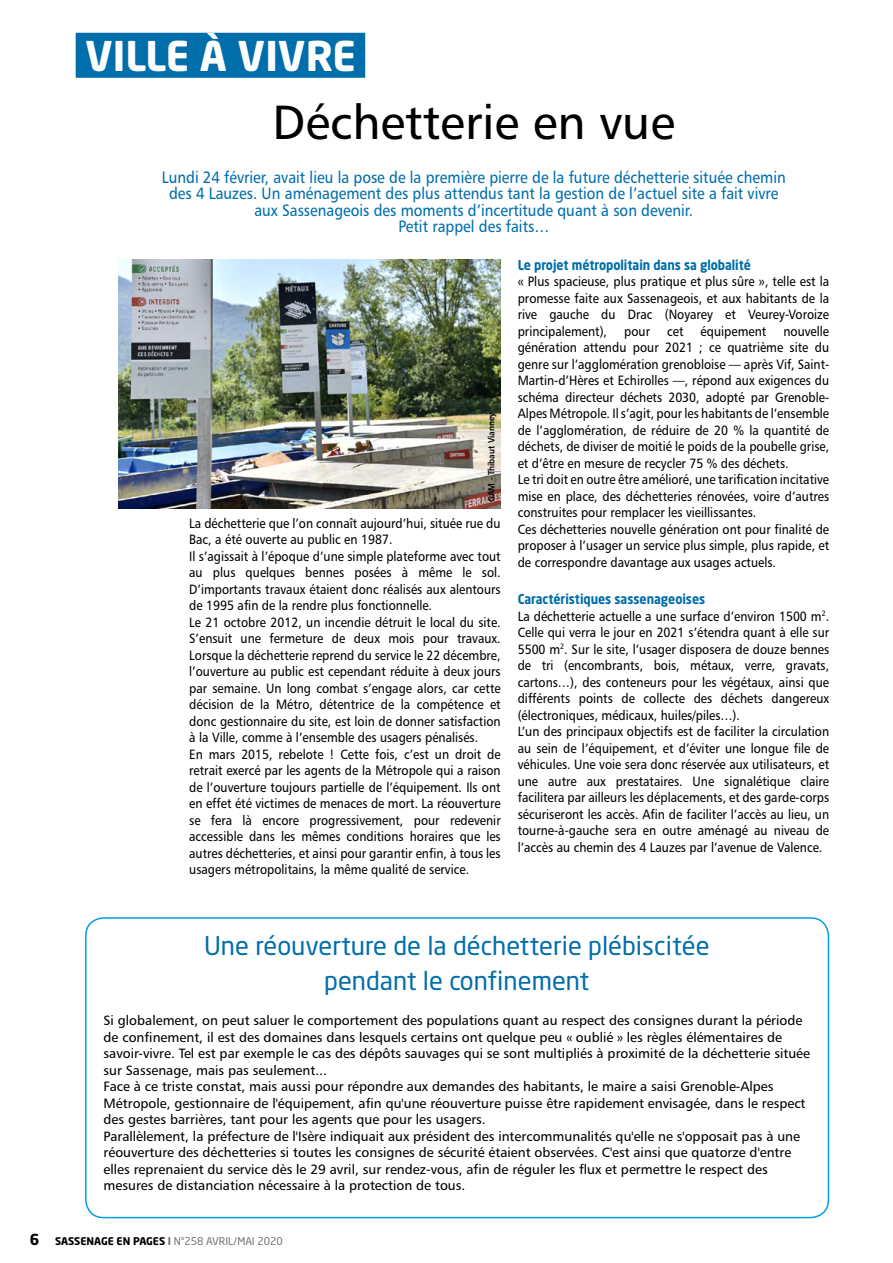
<style>
.page{position:relative;width:893px;height:1263px;background:#fff}
.page>*{position:absolute;margin:0;border:0;box-sizing:border-box;transform-origin:0 0}
.t1{font:48px "Humanist 777 BT Roman B";color:#000}
.t2{font:700 40.5px "Neo Sans Std";color:#fff}
.t3{font:25.5px/34.5px "Neo Sans Std";color:#006eab;text-align:center}
.t4{font:16.5px/16.5px "Humanist 777 BT Roman B";color:#006eab;text-align:center;scale:.9 1}
.t5{font:700 15px "Neo Sans Std";color:#000}
.t6{font:13.5px/16.5px "Humanist 777 BT Roman B";color:#000;scale:.9 1}
.t7{font:13.5px/16.5px "Humanist 777 BT Roman B";color:#000}
.t8{font:700 13.5px "Neo Sans Std";color:#006eab;scale:.9 1}
.t9{font:10.5px "Neo Sans Std";color:#706f75}
.t10{font:9px "Humanist 777 BT Bold B";color:#000;scale:.9 1}
.s1{font-weight:700;color:#000}
.s2{font-weight:700}
</style>
<div class="page">
<div style="left:85px;top:917px;width:744px;height:301px;border:2px solid #009fe3;border-radius:18px"></div>
<div style="left:76px;top:33px;width:289px;height:45px;background:#006eab"></div>
<img style="left:118px;top:259px;width:383px;height:249px">
<h2 class="t2" style="left:85px;top:30px;width:272px">VILLE À VIVRE</h2>
<h1 class="t1" style="left:272px;top:92px;width:404px">Déchetterie en vue</h1>
<p class="t4" style="left:162px;top:168px;width:695px">Lundi 24 février, avait lieu la pose de la première pierre de la future déchetterie située chemin des 4 Lauzes. Un aménagement des plus attendus tant la gestion de l’actuel site a fait vivre aux Sassenageois des moments d’incertitude quant à son devenir.<br>Petit rappel des faits…</p>
<p class="t10" style="left:485px;top:502px;width:101px;rotate:-90deg">GAM - Thibaut Vianney</p>
<p class="t6" style="left:189px;top:514px;width:348px">La déchetterie que l’on connaît aujourd’hui, située rue du Bac, a été ouverte au public en 1987.<br>Il s’agissait à l’époque d’une simple plateforme avec tout au plus quelques bennes posées à même le sol.<br>D’importants travaux étaient donc réalisés aux alentours de 1995 afin de la rendre plus fonctionnelle.<br>Le 21 octobre 2012, un incendie détruit le local du site.<br>S’ensuit une fermeture de deux mois pour travaux.<br>Lorsque la déchetterie reprend du service le 22 décembre, l’ouverture au public est cependant réduite à deux jours par semaine. Un long combat s’engage alors, car cette décision de la Métro, détentrice de la compétence et donc gestionnaire du site, est loin de donner satisfaction à la Ville, comme à l’ensemble des usagers pénalisés.<br>En mars 2015, rebelote ! Cette fois, c’est un droit de retrait exercé par les agents de la Métropole qui a raison de l’ouverture toujours partielle de l’équipement. Ils ont en effet été victimes de menaces de mort. La réouverture se fera là encore progressivement, pour redevenir accessible dans les mêmes conditions horaires que les autres déchetteries, et ainsi pour garantir enfin, à tous les usagers métropolitains, la même qualité de service.</p>
<p class="t8" style="left:518px;top:256px;width:261px">Le projet métropolitain dans sa globalité</p>
<p class="t6" style="left:518px;top:273px;width:348px;text-align:justify">« Plus spacieuse, plus pratique et plus sûre », telle est la promesse faite aux Sassenageois, et aux habitants de la rive gauche du Drac (Noyarey et Veurey-Voroize principalement),</p>
<p class="t6" style="left:518px;top:322px;width:348px;text-indent:266px">nouvelle génération attendu pour 2021 ; ce quatrième site du genre sur l’agglomération grenobloise — après Vif, Saint-Martin-d’Hères et Echirolles —, répond aux exigences du schéma directeur déchets 2030, adopté par Grenoble-Alpes Métropole. Il s’agit, pour les habitants de l’ensemble de l’agglomération, de réduire de 20 % la quantité de déchets, de diviser de moitié le poids de la poubelle grise, et d’être en mesure de recycler 75 % des déchets.<br>Le tri doit en outre être amélioré, une tarification incitative mise en place, des déchetteries rénovées, voire d’autres construites pour remplacer les vieillissantes.<br>Ces déchetteries nouvelle génération ont pour finalité de proposer à l’usager un service plus simple, plus rapide, et de correspondre davantage aux usages actuels.</p>
<p class="t8" style="left:518px;top:590px;width:210px">Caractéristiques sassenageoises</p>
<p class="t6" style="left:518px;top:607px;width:348px">La déchetterie actuelle a une surface d’environ 1500 m<sup>2</sup>.<br>Celle qui verra le jour en 2021 s’étendra quant à elle sur 5500 m<sup>2</sup>. Sur le site, l’usager disposera de douze bennes de tri (encombrants, bois, métaux, verre, gravats, cartons…), des conteneurs pour les végétaux, ainsi que différents points de collecte des déchets dangereux (électroniques, médicaux, huiles/piles…).<br>L’un des principaux objectifs est de faciliter la circulation au sein de l’équipement, et d’éviter une longue file de véhicules. Une voie sera donc réservée aux utilisateurs, et une autre aux prestataires. Une signalétique claire facilitera par ailleurs les déplacements, et des garde-corps sécuriseront les accès. Afin de faciliter l’accès au lieu, un tourne-à-gauche sera en outre aménagé au niveau de l’accès au chemin des 4 Lauzes par l’avenue de Valence.</p>
<p class="t6" style="left:624px;top:322px;width:30px">pour</p>
<p class="t6" style="left:667px;top:322px;width:20px">cet</p>
<p class="t6" style="left:701px;top:322px;width:75px">équipement</p>
<h3 class="t3" style="left:204px;top:928px;width:507px">Une réouverture de la déchetterie plébiscitée pendant le confinement</h3>
<p class="t7" style="left:104px;top:1012px;width:708px">Si globalement, on peut saluer le comportement des populations quant au respect des consignes durant la période de confinement, il est des domaines dans lesquels certains ont quelque peu « oublié » les règles élémentaires de savoir-vivre. Tel est par exemple le cas des dépôts sauvages qui se sont multipliés à proximité de la déchetterie située sur Sassenage, mais pas seulement...<br>Face à ce triste constat, mais aussi pour répondre aux demandes des habitants, le maire a saisi Grenoble-Alpes Métropole, gestionnaire de l'équipement, afin qu'une réouverture puisse être rapidement envisagée, dans le respect des gestes barrières, tant pour les agents que pour les usagers.<br>Parallèlement, la préfecture de l'Isère indiquait aux président des intercommunalités qu'elle ne s'opposait pas à une réouverture des déchetteries si toutes les consignes de sécurité étaient observées. C'est ainsi que quatorze d'entre elles reprenaient du service dès le 29 avril, sur rendez-vous, afin de réguler les flux et permettre le respect des mesures de distanciation nécessaire à la protection de tous.</p>
<p class="t5" style="left:30px;top:1229px;width:11px">6</p>
<p class="t9" style="left:55px;top:1234px;width:229px"><span class="s1">SASSENAGE EN PAGES</span> <span class="s2">I</span> N°258 AVRIL/MAI 2020</p>
</div>
